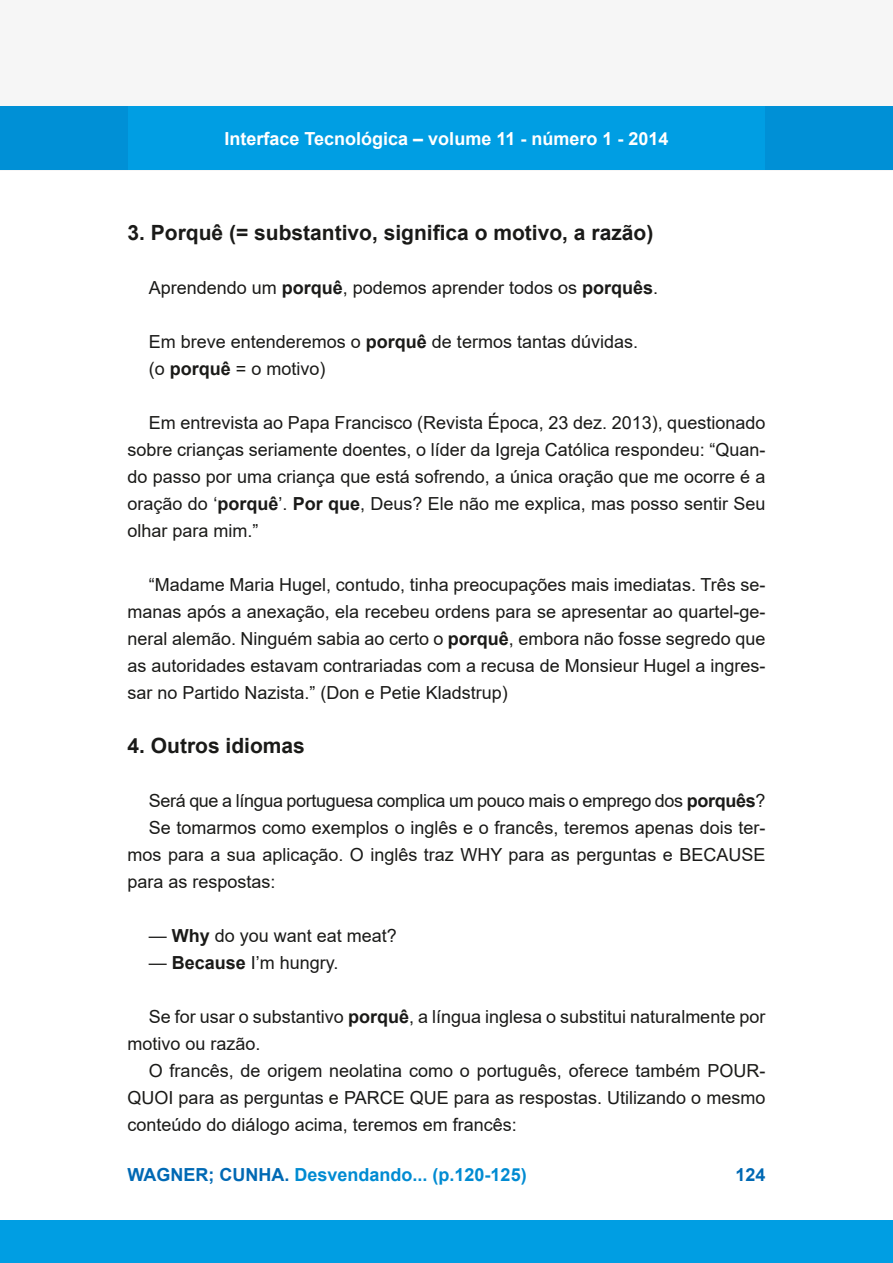
<style>
.page{position:relative;width:893px;height:1263px;background:#fff}
.page>*{position:absolute;margin:0;border:0;box-sizing:border-box;transform-origin:0 0}
.t1{font:700 21px "Arial";color:#1a1a18}
.Corpo{font:18px/27px "Arial";color:#1a1a18;text-align:justify}
.Corpo-2{font:18px "Arial";letter-spacing:-.02em;color:#1a1a18}
.t2{font:700 18px "Arial";color:#fff}
.t3{font:700 18px "Arial";color:#008bd2}
.t4{font:700 18px "Arial";color:#0069b4}
.s1{font-weight:700}
.s2{color:#0069b4}
</style>
<div class="page">
<div style="left:0;top:0;width:893px;height:170px;background:#f6f6f6"></div>
<div style="left:0;top:1220px;width:893px;height:43px;background:#009ee3"></div>
<div style="left:0;top:106px;width:893px;height:64px;background:#009ee3"></div>
<div style="left:0;top:106px;width:128px;height:64px;background:#0090d6"></div>
<div style="left:765px;top:106px;width:128px;height:64px;background:#0090d6"></div>
<p class="t2" style="left:225px;top:126px;width:445px">Interface Tecnológica – volume 11 - número 1 - 2014</p>
<p class="t1" style="left:128px;top:217px;width:527px">3. Porquê (= substantivo, significa o motivo, a razão)</p>
<p class="Corpo" style="left:149px;top:274px;width:511px">Aprendendo um <span class="s1">porquê</span>, podemos aprender todos os <span class="s1">porquês</span>.</p>
<p class="Corpo" style="left:149px;top:328px;width:491px">Em breve entenderemos o <span class="s1">porquê</span> de termos tantas dúvidas.</p>
<p class="Corpo" style="left:149px;top:355px;width:178px">(o <span class="s1">porquê</span> = o motivo)</p>
<p class="Corpo" style="left:128px;top:409px;width:639px;text-indent:21px">Em entrevista ao Papa Francisco (Revista Época, 23 dez. 2013), questionado sobre crianças seriamente doentes, o líder da Igreja Católica respondeu: “Quan&shy;do passo por uma criança que está sofrendo, a única oração que me ocorre é a oração do ‘<span class="s1">porquê</span>’. <span class="s1">Por que</span>, Deus? Ele não me explica, mas posso sentir Seu olhar para mim.”</p>
<p class="Corpo" style="left:128px;top:571px;width:639px;text-indent:21px">“Madame Maria Hugel, contudo, tinha preocupações mais imediatas. Três se&shy;manas após a anexação, ela recebeu ordens para se apresentar ao quartel-ge&shy;neral alemão. Ninguém sabia ao certo o <span class="s1">porquê</span>, embora não fosse segredo que as autoridades estavam contrariadas com a recusa de Monsieur Hugel a ingres&shy;sar no Partido Nazista.” (Don e Petie Kladstrup)</p>
<p class="t1" style="left:128px;top:730px;width:179px">4. Outros idiomas</p>
<p class="Corpo-2" style="left:149px;top:788px;width:618px">Será que a língua portuguesa complica um pouco mais o emprego dos <span class="s1">porquês</span>?</p>
<p class="Corpo" style="left:128px;top:814px;width:639px;text-indent:21px">Se tomarmos como exemplos o inglês e o francês, teremos apenas dois ter&shy;mos para a sua aplicação. O inglês traz WHY para as perguntas e BECAUSE para as respostas:</p>
<p class="Corpo" style="left:149px;top:922px;width:250px">— <span class="s1">Why</span> do you want eat meat?</p>
<p class="Corpo" style="left:149px;top:949px;width:191px">— <span class="s1">Because</span> I’m hungry.</p>
<p class="Corpo" style="left:128px;top:1003px;width:639px;text-indent:21px">Se for usar o substantivo <span class="s1">porquê</span>, a língua inglesa o substitui naturalmente por motivo ou razão.</p>
<p class="Corpo" style="left:128px;top:1057px;width:639px;text-indent:21px">O francês, de origem neolatina como o português, oferece também POUR-QUOI para as perguntas e PARCE QUE para as respostas. Utilizando o mesmo conteúdo do diálogo acima, teremos em francês:</p>
<p class="t3" style="left:128px;top:1162px;width:401px"><span class="s2">WAGNER; CUNHA.</span> Desvendando... (p.120-125)</p>
<p class="t4" style="left:735px;top:1162px;width:32px">124</p>
</div>
